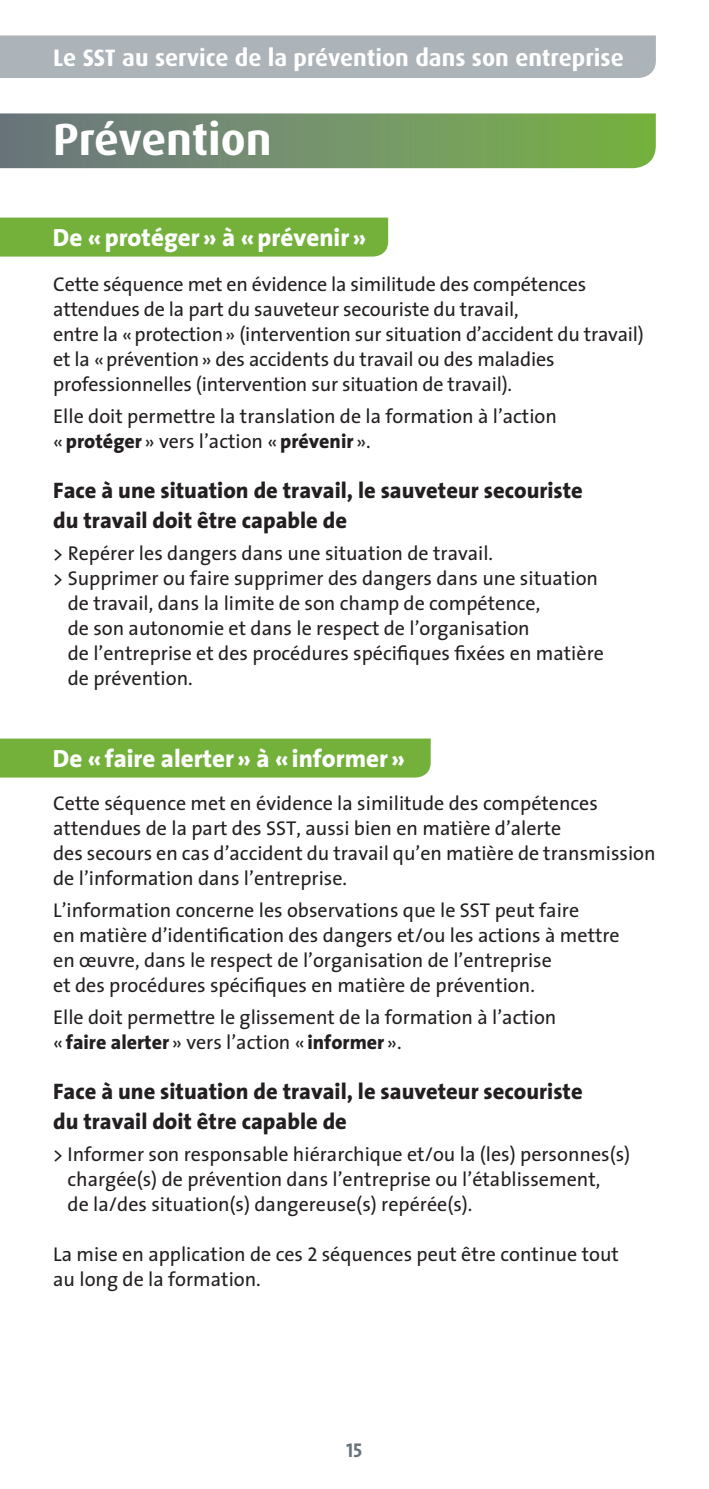
<style>
.page{position:relative;width:709px;height:1489px;background:#fff}
.page>*{position:absolute;margin:0;border:0;box-sizing:border-box;transform-origin:0 0}
.t1{font:700 45px "Dax";color:#fff}
.t2{font:800 25px "The Sans";color:#fff}
.t3{font:700 23.75px "Dax";color:#fff}
.t4{font:800 22.5px/30px "The Sans";color:#231f20}
.t5{font:20px/25px "The Sans";color:#231f20}
.t6{font:20px "The Sans Bold Caps";color:#687379}
.s1{font-weight:800}
.s2{font-family:"The Sans Caps"}
</style>
<div class="page">
<svg style="left:0;top:113px;width:656px;height:55px;background:#749467"></svg>
<div style="left:0;top:35px;width:656px;height:43px;background:#acb4ba"></div>
<div style="left:0;top:217px;width:388px;height:39px;background:#73b13b"></div>
<div style="left:0;top:738px;width:431px;height:39px;background:#73b13b"></div>
<p class="t3" style="left:53px;top:44px;width:572px">Le SST au service de la prévention dans son entreprise</p>
<h1 class="t1" style="left:53px;top:114px;width:220px">Prévention</h1>
<p class="t2" style="left:53px;top:216px;width:315px">De «protéger» à «prévenir»</p>
<p class="t5" style="left:53px;top:271px;width:592px">Cette séquence met en évidence la similitude des compétences attendues de la part du sauveteur secouriste du travail,<br>entre la «protection» (intervention sur situation d’accident du travail) et la «prévention» des accidents du travail ou des maladies professionnelles (intervention sur situation de travail).</p>
<p class="t5" style="left:53px;top:403px;width:505px">Elle doit permettre la translation de la formation à l’action «<span class="s1">protéger</span>» vers l’action «<span class="s1">prévenir</span>».</p>
<p class="t4" style="left:53px;top:474px;width:531px">Face à une situation de travail, le sauveteur secouriste du travail doit être capable de</p>
<p class="t5" style="left:53px;top:540px;width:441px">&gt; Repérer les dangers dans une situation de travail.</p>
<p class="t5" style="left:53px;top:565px;width:546px">&gt; Supprimer ou faire supprimer des dangers dans une situation</p>
<p class="t5" style="left:68px;top:590px;width:474px">de travail, dans la limite de son champ de compétence,</p>
<p class="t5" style="left:68px;top:615px;width:463px">de son autonomie et dans le respect de l’organisation</p>
<p class="t5" style="left:68px;top:640px;width:538px">de l’entreprise et des procédures spécifiques fixées en matière</p>
<p class="t5" style="left:68px;top:665px;width:127px">de prévention.</p>
<p class="t2" style="left:53px;top:737px;width:353px">De «faire alerter» à «informer»</p>
<p class="t5" style="left:53px;top:790px;width:604px">Cette séquence met en évidence la similitude des compétences attendues de la part des SST, aussi bien en matière d’alerte<br>des secours en cas d’accident du travail qu’en matière de transmission de l’information dans l’entreprise.</p>
<p class="t5" style="left:53px;top:897px;width:568px">L’information concerne les observations que le SST peut faire<br>en matière d’identification des dangers et/ou les actions à mettre en œuvre, dans le respect de l’organisation de l’entreprise<br>et des procédures spécifiques en matière de prévention.</p>
<p class="t5" style="left:53px;top:1004px;width:505px">Elle doit permettre le glissement de la formation à l’action «<span class="s1">faire alerter</span>» vers l’action «<span class="s1">informer</span>».</p>
<p class="t4" style="left:53px;top:1075px;width:531px">Face à une situation de travail, le sauveteur secouriste du travail doit être capable de</p>
<p class="t5" style="left:68px;top:1141px;width:564px;text-indent:-14px">&gt; Informer son responsable hiérarchique et/ou la (les) personnes(s) chargée(s) de prévention dans l’entreprise ou l’établissement,<br>de la/des situation(s) dangereuse(s) repérée(s).</p>
<p class="t5" style="left:53px;top:1241px;width:567px">La mise en application de ces <span class="s2">2</span> séquences peut être continue tout au long de la formation.</p>
<p class="t6" style="left:346px;top:1433px;width:18px">15</p>
</div>
